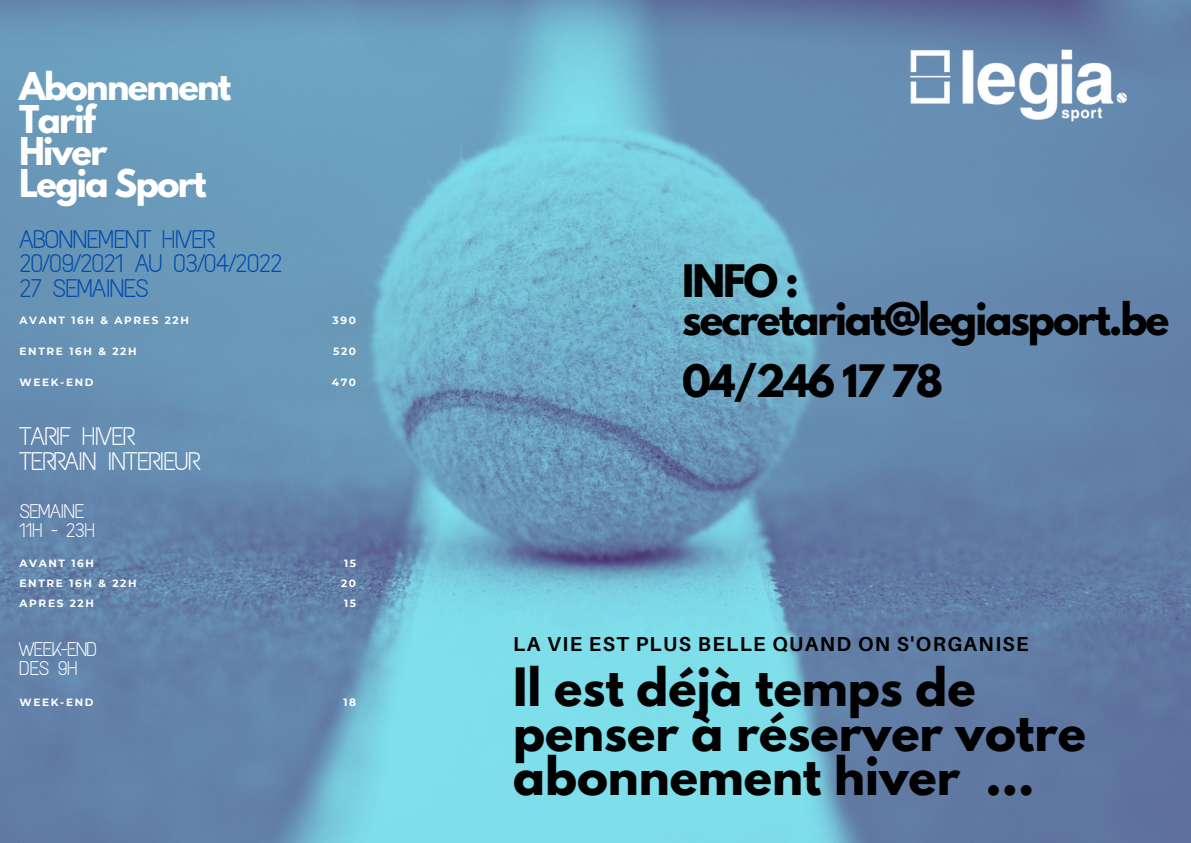
<style>
.page{position:relative;width:1191px;height:843px;background:#fff}
.page>*{position:absolute;margin:0;border:0;box-sizing:border-box;transform-origin:0 0}
.t1{font:700 46.7px/44.4px "League Spartan";color:#000}
.t2{font:700 39.6px "League Spartan";letter-spacing:-.05em;color:#000}
.t3{font:700 34px "League Spartan";letter-spacing:-.05em;color:#fff}
.t4{font:25.5px "Text Me One";letter-spacing:-.05em;color:#004aad}
.t5{font:25.5px "Text Me One";letter-spacing:-.05em;color:#fff}
.t6{font:700 20.1px "Aileron";letter-spacing:.07em;color:#000}
.t7{font:19.8px "Text Me One";letter-spacing:-.05em;color:#fff}
.t8{font:700 10.5px "Montserrat";letter-spacing:.16em;color:#fff}
</style>
<div class="page">
<img style="left:0;top:0;width:1190px;height:842px">
<img style="left:901px;top:42px;width:233px;height:84px">
<p class="t3" style="left:19px;top:70px;width:214px">Abonnement</p>
<p class="t3" style="left:19px;top:102px;width:78px">Tarif</p>
<p class="t3" style="left:19px;top:134px;width:90px">Hiver</p>
<p class="t3" style="left:19px;top:166px;width:189px">Legia Sport</p>
<p class="t4" style="left:19px;top:224px;width:197px">ABONNEMENT HIVER</p>
<p class="t4" style="left:19px;top:248px;width:265px">20/09/2021 AU 03/04/2022</p>
<p class="t4" style="left:19px;top:272px;width:131px">27 SEMAINES</p>
<p class="t8" style="left:20px;top:314px;width:171px">AVANT 16H &amp; APRES 22H</p>
<p class="t8" style="left:332px;top:314px;width:25px">390</p>
<p class="t8" style="left:20px;top:344px;width:118px">ENTRE 16H &amp; 22H</p>
<p class="t8" style="left:333px;top:344px;width:24px">520</p>
<p class="t8" style="left:20px;top:376px;width:76px">WEEK-END</p>
<p class="t8" style="left:332px;top:376px;width:26px">470</p>
<p class="t5" style="left:19px;top:421px;width:117px">TARIF HIVER</p>
<p class="t5" style="left:19px;top:445px;width:182px">TERRAIN INTERIEUR</p>
<p class="t7" style="left:19px;top:499px;width:67px">SEMAINE</p>
<p class="t7" style="left:19px;top:518px;width:78px">11H - 23H</p>
<p class="t8" style="left:20px;top:556px;width:76px">AVANT 16H</p>
<p class="t8" style="left:344px;top:556px;width:14px">15</p>
<p class="t8" style="left:20px;top:576px;width:118px">ENTRE 16H &amp; 22H</p>
<p class="t8" style="left:341px;top:576px;width:17px">20</p>
<p class="t8" style="left:20px;top:596px;width:76px">APRES 22H</p>
<p class="t8" style="left:344px;top:596px;width:14px">15</p>
<p class="t7" style="left:19px;top:637px;width:80px">WEEK-END</p>
<p class="t7" style="left:19px;top:655px;width:60px">DES 9H</p>
<p class="t8" style="left:20px;top:695px;width:76px">WEEK-END</p>
<p class="t8" style="left:343px;top:695px;width:14px">18</p>
<p class="t2" style="left:682px;top:262px;width:118px">INFO :</p>
<p class="t2" style="left:682px;top:299px;width:489px">secretariat@legiasport.be</p>
<p class="t2" style="left:682px;top:361px;width:262px">04/246 17 78</p>
<p class="t6" style="left:513px;top:631px;width:517px">LA VIE EST PLUS BELLE QUAND ON S'ORGANISE</p>
<p class="t1" style="left:513px;top:671px;width:464px">Il est déjà temps de</p>
<p class="t1" style="left:513px;top:715px;width:574px">penser à réserver votre abonnement hiver ...</p>
</div>
